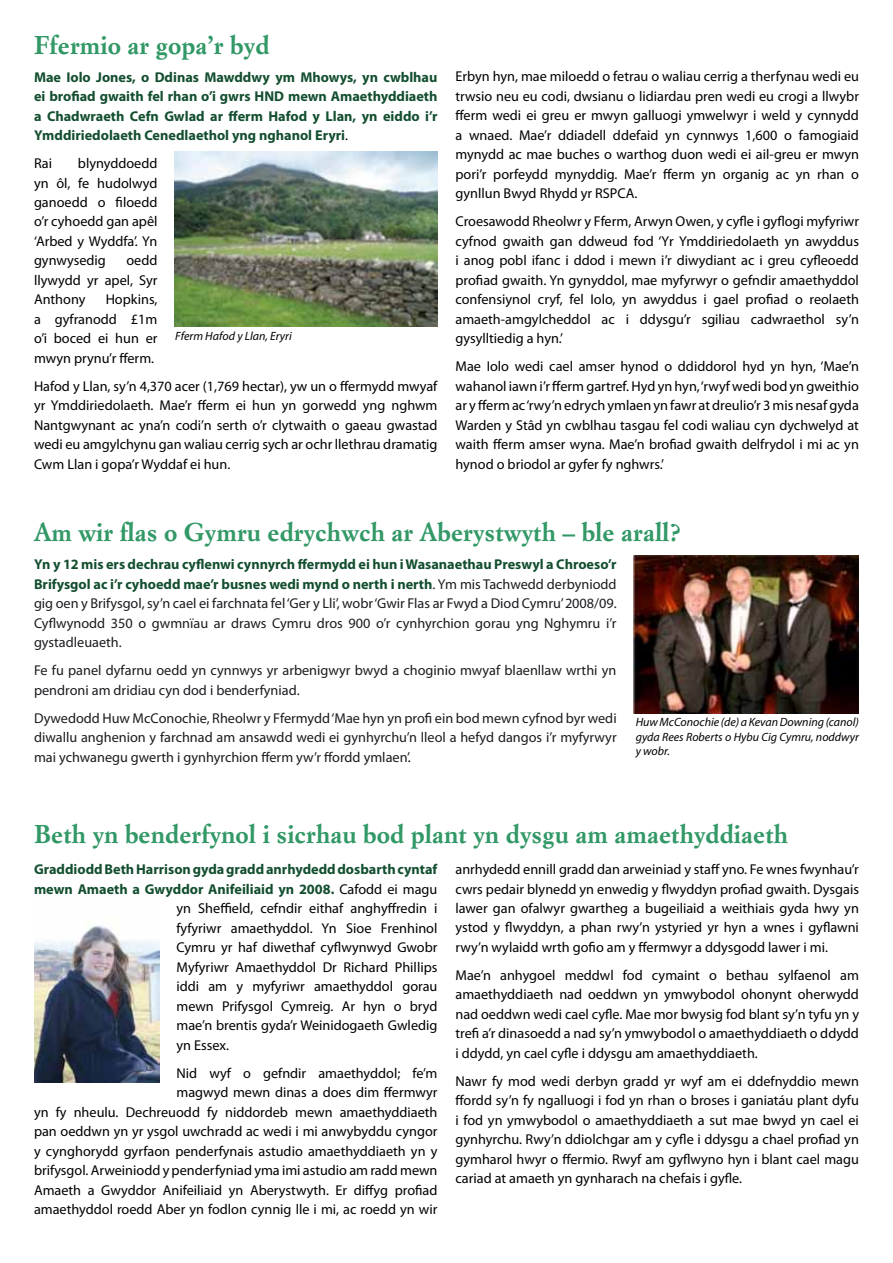
<style>
.page{position:relative;width:893px;height:1263px;background:#fff}
.page>*{position:absolute;margin:0;border:0;box-sizing:border-box;transform-origin:0 0}
.t1{font:700 25.5px "Italian Garamond BT";color:#319866}
.t2{font:14.25px/19.5px "Myriad Pro";color:#000;text-align:justify}
.t3{font:14.25px/19.5px "Myriad Pro";color:#1b1c20;text-align:justify}
.t4{font:700 14.25px/19.5px "Myriad Pro";color:#134e2f;text-align:justify}
.t5{font:italic 12px/14.4px "Myriad Pro";color:#000;text-align:justify}
.s1{font-weight:400;color:#000}
.s2{font-weight:700;color:#134e2f}
.s3{color:#000}
</style>
<div class="page">
<img style="left:174px;top:152px;width:263px;height:175px">
<img style="left:34px;top:924px;width:125px;height:159px">
<img style="left:634px;top:555px;width:225px;height:158px">
<h1 class="t1" style="left:34px;top:29px;width:237px">Ffermio ar gopa’r byd</h1>
<p class="t4" style="left:34px;top:66px;width:405px">Mae Iolo Jones, o Ddinas Mawddwy ym Mhowys, yn cwblhau ei brofiad gwaith fel rhan o’i gwrs HND mewn Amaethyddiaeth a Chadwraeth Cefn Gwlad ar fferm Hafod y Llan, yn eiddo i’r Ymddiriedolaeth Cenedlaethol yng nghanol Eryri<span class="s1">.</span></p>
<p class="t2" style="left:34px;top:153px;width:20px">Rai</p>
<p class="t2" style="left:34px;top:153px;width:125px;text-indent:44px">blynyddoedd yn ôl, fe hudolwyd ganoedd o filoedd o’r cyhoedd gan apêl ‘Arbed y Wyddfa’. Yn gynwysedig</p>
<p class="t2" style="left:34px;top:251px;width:125px;text-indent:92px">oedd llywydd yr apel, Syr Anthony</p>
<p class="t2" style="left:34px;top:290px;width:125px;text-indent:72px">Hopkins, a gyfranodd £1m o’i boced ei hun er mwyn prynu’r fferm.</p>
<p class="t2" style="left:34px;top:376px;width:405px">Hafod y Llan, sy’n 4,370 acer (1,769 hectar), yw un o ffermydd mwyaf yr Ymddiriedolaeth. Mae’r fferm ei hun yn gorwedd yng nghwm Nantgwynant ac yna’n codi’n serth o’r clytwaith o gaeau gwastad wedi eu amgylchynu gan waliau cerrig sych ar ochr llethrau dramatig Cwm Llan i gopa’r Wyddaf ei hun.</p>
<p class="t5" style="left:175px;top:329px;width:118px">Fferm Hafod y Llan, Eryri</p>
<p class="t2" style="left:455px;top:66px;width:405px">Erbyn hyn, mae miloedd o fetrau o waliau cerrig a therfynau wedi eu trwsio neu eu codi, dwsianu o lidiardau pren wedi eu crogi a llwybr fferm wedi ei greu er mwyn galluogi ymwelwyr i weld y cynnydd a wnaed. Mae’r ddiadell ddefaid yn cynnwys 1,600 o famogiaid mynydd ac mae buches o warthog duon wedi ei ail-greu er mwyn pori’r porfeydd mynyddig. Mae’r fferm yn organig ac yn rhan o gynllun Bwyd Rhydd yr RSPCA.</p>
<p class="t2" style="left:455px;top:211px;width:405px">Croesawodd Rheolwr y Fferm, Arwyn Owen, y cyfle i gyflogi myfyriwr cyfnod gwaith gan ddweud fod ‘Yr Ymddiriedolaeth yn awyddus i anog pobl ifanc i ddod i mewn i’r diwydiant ac i greu cyfleoedd profiad gwaith. Yn gynyddol, mae myfyrwyr o gefndir amaethyddol confensiynol cryf, fel Iolo, yn awyddus i gael profiad o reolaeth amaeth-amgylcheddol ac i ddysgu’r sgiliau cadwraethol sy’n gysylltiedig a hyn.’</p>
<p class="t2" style="left:455px;top:356px;width:405px">Mae Iolo wedi cael amser hynod o ddiddorol hyd yn hyn, ‘Mae’n wahanol iawn i’r fferm gartref. Hyd yn hyn, ‘rwyf wedi bod yn gweithio ar y fferm ac ‘rwy’n edrych ymlaen yn fawr at dreulio’r 3 mis nesaf gyda Warden y Stâd yn cwblhau tasgau fel codi waliau cyn dychwelyd at waith fferm amser wyna. Mae’n brofiad gwaith delfrydol i mi ac yn hynod o briodol ar gyfer fy nghwrs.’</p>
<h1 class="t1" style="left:34px;top:517px;width:649px">Am wir flas o Gymru edrychwch ar Aberystwyth – ble arall?</h1>
<p class="t3" style="left:34px;top:554px;width:584px"><span class="s2">Yn y 12 mis ers dechrau cyflenwi cynnyrch ffermydd ei hun i Wasanaethau Preswyl a Chroeso’r Brifysgol ac i’r cyhoedd mae’r busnes wedi mynd o nerth i nerth</span>. Ym mis Tachwedd derbyniodd gig oen y Brifysgol, sy’n cael ei farchnata fel ‘Ger y Lli’, wobr ‘Gwir Flas ar Fwyd a Diod Cymru’ 2008/09.<br>Cyflwynodd 350 o gwmnïau ar draws Cymru dros 900 o’r cynhyrchion gorau yng Nghymru i’r gystadleuaeth.</p>
<p class="t3" style="left:34px;top:660px;width:584px">Fe fu panel dyfarnu oedd yn cynnwys yr arbenigwyr bwyd a choginio mwyaf blaenllaw wrthi yn pendroni am dridiau cyn dod i benderfyniad.</p>
<p class="t3" style="left:34px;top:708px;width:584px">Dywedodd Huw McConochie, Rheolwr y Ffermydd ‘Mae hyn yn profi ein bod mewn cyfnod byr wedi diwallu anghenion y farchnad am ansawdd wedi ei gynhyrchu’n lleol a hefyd dangos i’r myfyrwyr mai ychwanegu gwerth i gynhyrchion fferm yw’r ffordd ymlaen’<span class="s3">.</span></p>
<p class="t5" style="left:636px;top:715px;width:225px">Huw McConochie (de) a Kevan Downing (canol) gyda Rees Roberts o Hybu Cig Cymru, noddwyr y wobr.</p>
<h1 class="t1" style="left:34px;top:818px;width:756px">Beth yn benderfynol i sicrhau bod plant yn dysgu am amaethyddiaeth</h1>
<p class="t4" style="left:34px;top:859px;width:405px">Graddiodd Beth Harrison gyda gradd anrhydedd dosbarth cyntaf</p>
<p class="t4" style="left:34px;top:878px;width:405px">mewn Amaeth a Gwyddor Anifeiliaid yn 2008. <span class="s1">Cafodd ei magu</span></p>
<p class="t2" style="left:176px;top:898px;width:262px">yn Sheffield, cefndir eithaf anghyffredin i</p>
<p class="t2" style="left:176px;top:918px;width:262px">fyfyriwr amaethyddol. Yn Sioe Frenhinol</p>
<p class="t2" style="left:176px;top:937px;width:263px">Cymru yr haf diwethaf cyflwynwyd Gwobr</p>
<p class="t2" style="left:176px;top:957px;width:262px">Myfyriwr Amaethyddol Dr Richard Phillips</p>
<p class="t2" style="left:176px;top:976px;width:262px">iddi am y myfyriwr amaethyddol gorau</p>
<p class="t2" style="left:176px;top:996px;width:262px">mewn Prifysgol Cymreig. Ar hyn o bryd</p>
<p class="t2" style="left:176px;top:1015px;width:263px">mae’n brentis gyda’r Weinidogaeth Gwledig</p>
<p class="t2" style="left:176px;top:1035px;width:54px">yn Essex.</p>
<p class="t2" style="left:34px;top:1063px;width:405px;text-align:right">Nid wyf o gefndir amaethyddol; fe’m<br>magwyd mewn dinas a does dim ffermwyr<br>yn fy nheulu. Dechreuodd fy niddordeb mewn amaethyddiaeth pan oeddwn yn yr ysgol uwchradd ac wedi i mi anwybyddu cyngor y cynghorydd gyrfaon penderfynais astudio amaethyddiaeth yn y brifysgol. Arweiniodd y penderfyniad yma imi astudio am radd mewn Amaeth a Gwyddor Anifeiliaid yn Aberystwyth. Er diffyg profiad amaethyddol roedd Aber yn fodlon cynnig lle i mi, ac roedd yn wir</p>
<p class="t2" style="left:455px;top:859px;width:405px">anrhydedd ennill gradd dan arweiniad y staff yno. Fe wnes fwynhau’r cwrs pedair blynedd yn enwedig y flwyddyn profiad gwaith. Dysgais lawer gan ofalwyr gwartheg a bugeiliaid a weithiais gyda hwy yn ystod y flwyddyn, a phan rwy’n ystyried yr hyn a wnes i gyflawni rwy’n wylaidd wrth gofio am y ffermwyr a ddysgodd lawer i mi.</p>
<p class="t2" style="left:455px;top:965px;width:405px">Mae’n anhygoel meddwl fod cymaint o bethau sylfaenol am amaethyddiaeth nad oeddwn yn ymwybodol ohonynt oherwydd nad oeddwn wedi cael cyfle. Mae mor bwysig fod blant sy’n tyfu yn y trefi a’r dinasoedd a nad sy’n ymwybodol o amaethyddiaeth o ddydd i ddydd, yn cael cyfle i ddysgu am amaethyddiaeth.</p>
<p class="t2" style="left:455px;top:1071px;width:405px">Nawr fy mod wedi derbyn gradd yr wyf am ei ddefnyddio mewn ffordd sy’n fy ngalluogi i fod yn rhan o broses i ganiatáu plant dyfu i fod yn ymwybodol o amaethyddiaeth a sut mae bwyd yn cael ei gynhyrchu. Rwy’n ddiolchgar am y cyfle i ddysgu a chael profiad yn gymharol hwyr o ffermio. Rwyf am gyflwyno hyn i blant cael magu cariad at amaeth yn gynharach na chefais i gyfle.</p>
</div>
